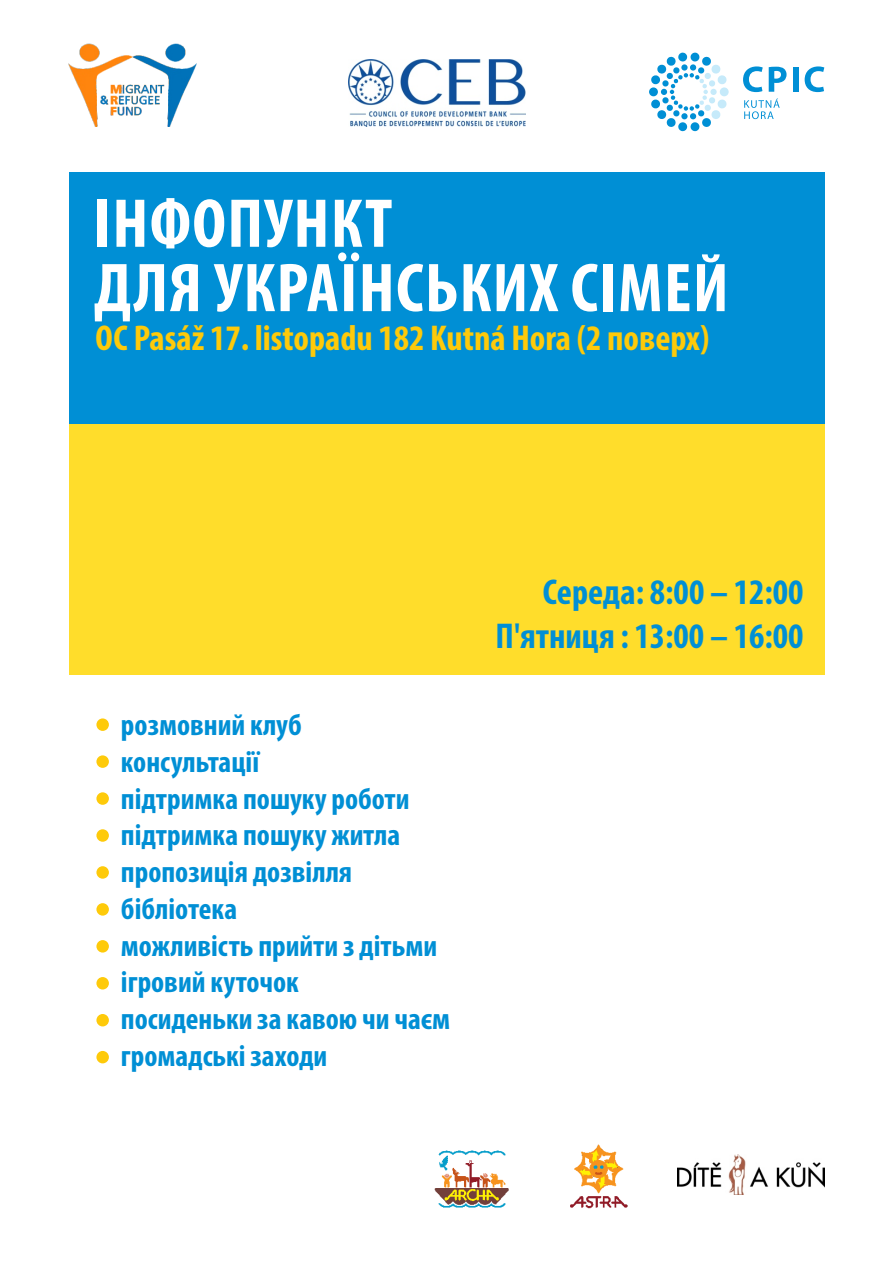
<style>
.page{position:relative;width:893px;height:1263px;background:#fff}
.page>*{position:absolute;margin:0;border:0;box-sizing:border-box;transform-origin:0 0}
.t1{font:700 condensed 69.75px/64.3px "Myriad Pro";letter-spacing:.02em;color:#fff}
.t2{font:700 condensed 36px "Myriad Pro";color:#feca0a}
.t3{font:700 condensed 36px/43.5px "Myriad Pro";color:#008fd5;text-align:right}
.t4{font:700 condensed 30.3px/36.8px "Myriad Pro";color:#008fd5}
</style>
<div class="page">
<div style="left:69px;top:423px;width:755px;height:252px;background:#ffdd2b"></div>
<div style="left:69px;top:172px;width:755px;height:251px;background:#008fd5"></div>
<div style="left:96px;top:718px;width:13px;height:13px;background:#feca0a;border-radius:50%"></div>
<div style="left:96px;top:792px;width:13px;height:13px;background:#feca0a;border-radius:50%"></div>
<div style="left:96px;top:829px;width:13px;height:13px;background:#feca0a;border-radius:50%"></div>
<div style="left:96px;top:866px;width:13px;height:13px;background:#feca0a;border-radius:50%"></div>
<div style="left:96px;top:903px;width:13px;height:13px;background:#feca0a;border-radius:50%"></div>
<div style="left:96px;top:940px;width:13px;height:12px;background:#feca0a;border-radius:50%"></div>
<div style="left:96px;top:977px;width:13px;height:12px;background:#feca0a;border-radius:50%"></div>
<div style="left:96px;top:1014px;width:13px;height:12px;background:#feca0a;border-radius:50%"></div>
<div style="left:96px;top:1051px;width:13px;height:12px;background:#feca0a;border-radius:50%"></div>
<div style="left:96px;top:755px;width:13px;height:13px;background:#feca0a;border-radius:50%"></div>
<img style="left:434px;top:1150px;width:75px;height:58px">
<img style="left:570px;top:1144px;width:58px;height:65px">
<img style="left:678px;top:1154px;width:146px;height:40px">
<svg style="left:743px;top:66px;width:20px;height:26px"></svg>
<svg style="left:769px;top:67px;width:17px;height:25px"></svg>
<div style="left:793px;top:67px;width:5px;height:25px;background:#008fd5"></div>
<svg style="left:805px;top:66px;width:19px;height:26px"></svg>
<svg style="left:744px;top:99px;width:36px;height:20px"></svg>
<svg style="left:649px;top:87px;width:9px;height:9px"></svg>
<div style="left:678px;top:122px;width:9px;height:9px;background:#008fd5;border-radius:4px"></div>
<div style="left:690px;top:122px;width:10px;height:9px;background:#008fd5;border-radius:4px"></div>
<svg style="left:690px;top:52px;width:10px;height:10px"></svg>
<svg style="left:678px;top:52px;width:9px;height:10px"></svg>
<svg style="left:651px;top:56px;width:76px;height:72px"></svg>
<img style="left:349px;top:59px;width:176px;height:67px">
<img style="left:69px;top:43px;width:127px;height:84px">
<h1 class="t1" style="left:94px;top:197px;width:636px">ІНФОПУНКТ<br>ДЛЯ УКРАЇНСЬКИХ СІМЕЙ</h1>
<p class="t2" style="left:95px;top:323px;width:616px">OC Pasáž 17. listopadu 182 Kutná Hora (2 поверх)</p>
<p class="t4" style="left:121px;top:709px;width:331px">розмовний клуб<br>консультації<br>підтримка пошуку роботи підтримка пошуку житла пропозиція дозвілля бібліотека<br>можливість прийти з дітьми ігровий куточок<br>посиденьки за кавою чи чаєм громадські заходи</p>
<p class="t3" style="left:496px;top:574px;width:309px">Cереда: 8:00 – 12:00<br>П'ятниця : 13:00 – 16:00</p>
</div>
